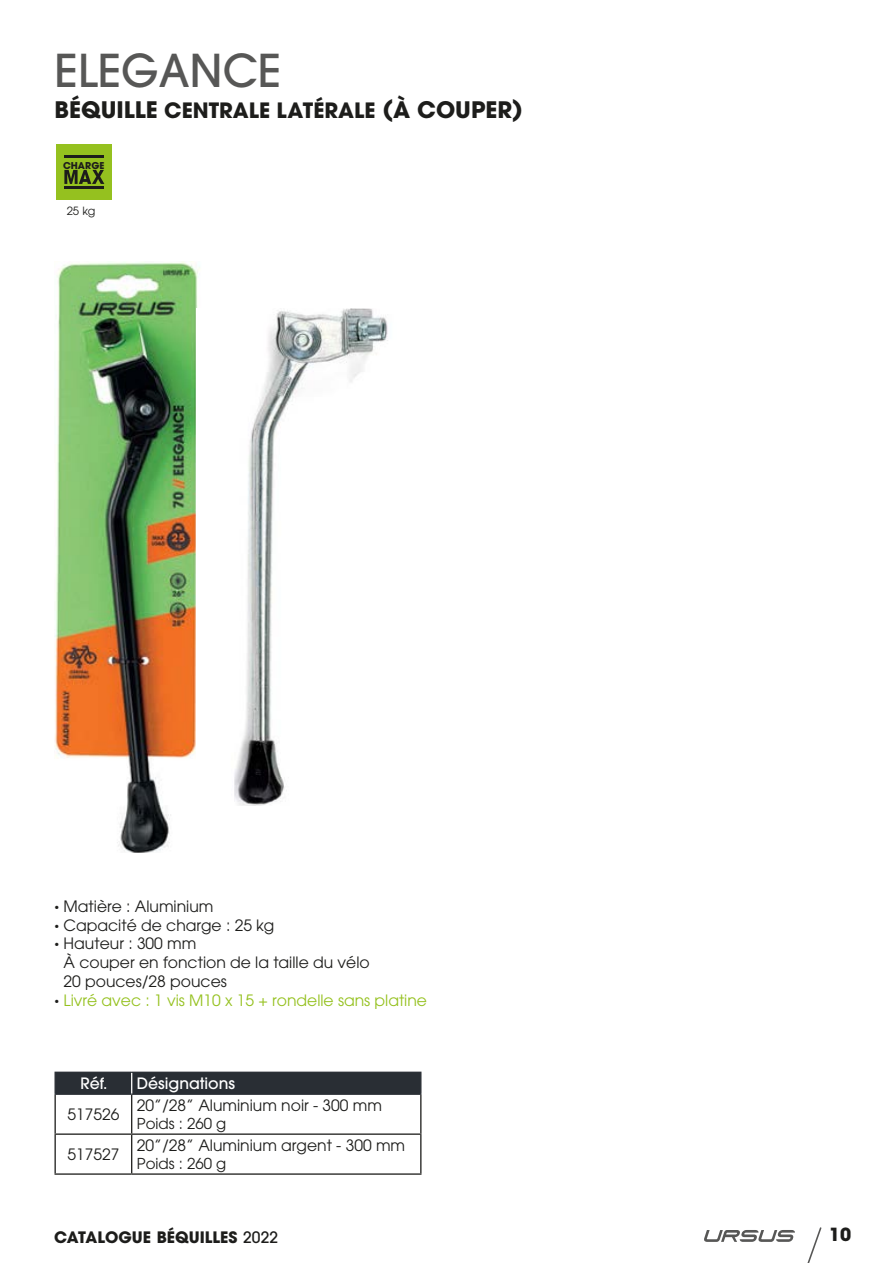
<style>
.page{position:relative;width:893px;height:1263px;background:#fff}
.page>*{position:absolute;margin:0;border:0;box-sizing:border-box;transform-origin:0 0}
.t1{font:500 45px "ITC Avant Garde Pro";color:#575756}
.t2{font:700 22.65px "ITC Avant Garde Pro";color:#1d1d1b}
.t3{font:700 18px "ITC Avant Garde Pro";color:#1d1d1b}
.t4{font:700 15.75px "ITC Avant Garde Pro";color:#1d1d1b}
.t5{font:15.6px "ITC Avant Garde Pro";color:#1d1d1b}
.t6{font:15.6px "ITC Avant Garde Pro";color:#95c11f}
.t7{font:500 15.6px "ITC Avant Garde Pro";color:#fff}
.t8{font:15px "ITC Avant Garde Pro";color:#1d1d1b}
.t9{font:11.25px "ITC Avant Garde Pro";color:#1d1d1b}
.t10{font:700 9.45px "ITC Avant Garde Pro";color:#1d1d1b}
.s1{font-size:21px}
.s2{font-family:"DIN Pro";font-weight:900}
.s3{font-family:"DIN Pro";font-weight:900;color:#1d1d1b}
.s4{font-weight:500}
</style>
<div class="page">
<svg style="left:704px;top:1227px;width:118px;height:36px"></svg>
<hr style="left:55px;top:1095px;width:1px;height:38px;background:#1d1d1b">
<hr style="left:131px;top:1095px;width:1px;height:38px;background:#1d1d1b">
<hr style="left:420px;top:1095px;width:1px;height:38px;background:#1d1d1b">
<hr style="left:55px;top:1133px;width:77px;height:2px;background:#1d1d1b">
<hr style="left:55px;top:1135px;width:1px;height:38px;background:#1d1d1b">
<hr style="left:132px;top:1133px;width:289px;height:2px;background:#1d1d1b">
<hr style="left:131px;top:1135px;width:1px;height:38px;background:#1d1d1b">
<hr style="left:420px;top:1135px;width:1px;height:38px;background:#1d1d1b">
<hr style="left:55px;top:1173px;width:77px;height:2px;background:#1d1d1b">
<hr style="left:132px;top:1173px;width:289px;height:2px;background:#1d1d1b">
<hr style="left:55px;top:1071px;width:77px;height:2px;background:#292e34">
<hr style="left:132px;top:1071px;width:289px;height:2px;background:#292e34">
<hr style="left:55px;top:1093px;width:77px;height:2px;background:#292e34">
<hr style="left:132px;top:1093px;width:289px;height:2px;background:#292e34">
<div style="left:55px;top:1072px;width:366px;height:22px;background:#292e34"></div>
<img style="left:54px;top:261px;width:146px;height:592px">
<img style="left:196px;top:308px;width:192px;height:498px">
<div style="left:56px;top:145px;width:55px;height:55px;background:#95c11f"></div>
<svg style="left:64px;top:170px;width:40px;height:14px"></svg>
<hr style="left:64px;top:186px;width:40px;height:3px;background:#1d1d1b">
<hr style="left:64px;top:156px;width:40px;height:2px;background:#1d1d1b">
<h1 class="t1" style="left:55px;top:42px;width:228px">ELEGANCE</h1>
<h2 class="t2" style="left:55px;top:94px;width:470px">BÉQUILLE <span class="s1">CENTRALE LATÉRALE</span> (À COUPER)</h2>
<p class="t10" style="left:63px;top:159px;width:43px">CHARGE</p>
<p class="t9" style="left:67px;top:204px;width:30px">25 kg</p>
<p class="t5" style="left:55px;top:896px;width:161px"><span class="s2">∙</span> Matière : Aluminium</p>
<p class="t5" style="left:55px;top:915px;width:221px"><span class="s2">∙</span> Capacité de charge : 25 kg</p>
<p class="t5" style="left:55px;top:934px;width:143px"><span class="s2">∙</span> Hauteur : 300 mm</p>
<p class="t5" style="left:64px;top:953px;width:308px">À couper en fonction de la taille du vélo</p>
<p class="t5" style="left:64px;top:971px;width:165px">20 pouces/28 pouces</p>
<p class="t6" style="left:55px;top:990px;width:374px"><span class="s3">∙</span> Livré avec : 1 vis M10 x 15 + rondelle sans platine</p>
<p class="t7" style="left:80px;top:1073px;width:29px">Réf.</p>
<p class="t7" style="left:137px;top:1073px;width:100px">Désignations</p>
<p class="t5" style="left:68px;top:1104px;width:53px">517526</p>
<p class="t5" style="left:137px;top:1095px;width:247px">20’’/28’’ Aluminium noir - 300 mm</p>
<p class="t8" style="left:137px;top:1114px;width:91px">Poids : 260 g</p>
<p class="t5" style="left:68px;top:1144px;width:53px">517527</p>
<p class="t5" style="left:137px;top:1135px;width:270px">20’’/28’’ Aluminium argent - 300 mm</p>
<p class="t8" style="left:137px;top:1154px;width:91px">Poids : 260 g</p>
<p class="t4" style="left:54px;top:1226px;width:225px">CATALOGUE BÉQUILLES <span class="s4">2022</span></p>
<p class="t3" style="left:829px;top:1222px;width:24px">10</p>
</div>
